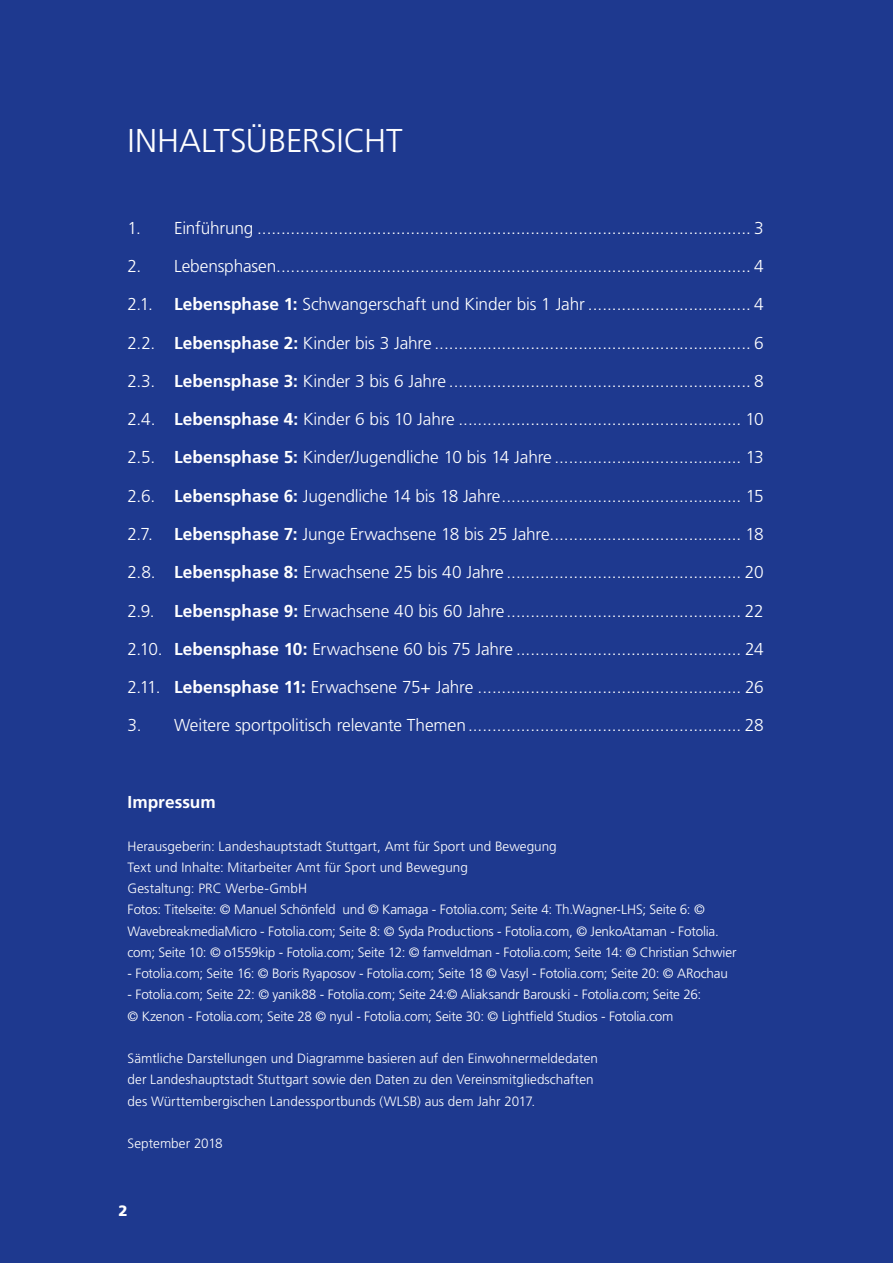
<style>
.page{position:relative;width:893px;height:1263px;background:#1e398f}
.page>*{position:absolute;margin:0;border:0;box-sizing:border-box;transform-origin:0 0}
.t1{font:300 33px "Frutiger";color:#fff}
.t2{font:300 17.25px "Frutiger";letter-spacing:-.01em;color:#fff}
.t3{font:700 17.25px "Frutiger";color:#fff}
.t4{font:900 15px "Frutiger";color:#fff}
.t5{font:300 13.5px/21.3px "Frutiger";letter-spacing:-.005em;color:#fff}
.s1{font-weight:700}
</style>
<div class="page">
<h1 class="t1" style="left:128px;top:122px;width:277px">INHALTSÜBERSICHT</h1>
<p class="t2" style="left:128px;top:218px;width:638px">1. Einführung ....................................................................................................... 3</p>
<p class="t2" style="left:128px;top:256px;width:637px">2. Lebensphasen................................................................................................... 4</p>
<p class="t2" style="left:128px;top:295px;width:638px">2.1. <span class="s1">Lebensphase 1:</span> Schwangerschaft und Kinder bis 1 Jahr .................................. 4</p>
<p class="t2" style="left:128px;top:333px;width:638px">2.2. <span class="s1">Lebensphase 2:</span> Kinder bis 3 Jahre .................................................................. 6</p>
<p class="t2" style="left:128px;top:371px;width:637px">2.3. <span class="s1">Lebensphase 3:</span> Kinder 3 bis 6 Jahre ............................................................... 8</p>
<p class="t2" style="left:128px;top:409px;width:638px">2.4. <span class="s1">Lebensphase 4:</span> Kinder 6 bis 10 Jahre ........................................................... 10</p>
<p class="t2" style="left:128px;top:448px;width:637px">2.5. <span class="s1">Lebensphase 5:</span> Kinder/Jugendliche 10 bis 14 Jahre ....................................... 13</p>
<p class="t2" style="left:128px;top:486px;width:638px">2.6. <span class="s1">Lebensphase 6:</span> Jugendliche 14 bis 18 Jahre.................................................. 15</p>
<p class="t2" style="left:128px;top:524px;width:637px">2.7. <span class="s1">Lebensphase 7:</span> Junge Erwachsene 18 bis 25 Jahre........................................ 18</p>
<p class="t2" style="left:128px;top:562px;width:638px">2.8. <span class="s1">Lebensphase 8:</span> Erwachsene 25 bis 40 Jahre ................................................. 20</p>
<p class="t2" style="left:128px;top:601px;width:637px">2.9. <span class="s1">Lebensphase 9:</span> Erwachsene 40 bis 60 Jahre................................................. 22</p>
<p class="t2" style="left:128px;top:639px;width:638px">2.10. <span class="s1">Lebensphase 10:</span> Erwachsene 60 bis 75 Jahre ............................................... 24</p>
<p class="t2" style="left:128px;top:677px;width:638px">2.11. <span class="s1">Lebensphase 11:</span> Erwachsene 75+ Jahre ....................................................... 26</p>
<p class="t2" style="left:128px;top:715px;width:638px">3. Weitere sportpolitisch relevante Themen......................................................... 28</p>
<p class="t3" style="left:128px;top:792px;width:90px">Impressum</p>
<p class="t5" style="left:128px;top:835px;width:610px">Herausgeberin: Landeshauptstadt Stuttgart, Amt für Sport und Bewegung<br>Text und Inhalte: Mitarbeiter Amt für Sport und Bewegung<br>Gestaltung: PRC Werbe-GmbH<br>Fotos: Titelseite: © Manuel Schönfeld und © Kamaga - Fotolia.com; Seite 4: Th.Wagner-LHS; Seite 6: © WavebreakmediaMicro - Fotolia.com; Seite 8: © Syda Productions - Fotolia.com, © JenkoAtaman - Fotolia. com; Seite 10: © o1559kip - Fotolia.com; Seite 12: © famveldman - Fotolia.com; Seite 14: © Christian Schwier</p>
<p class="t5" style="left:128px;top:963px;width:602px">- Fotolia.com; Seite 16: © Boris Ryaposov - Fotolia.com; Seite 18 © Vasyl - Fotolia.com; Seite 20: © ARochau</p>
<p class="t5" style="left:128px;top:984px;width:575px">- Fotolia.com; Seite 22: © yanik88 - Fotolia.com; Seite 24:© Aliaksandr Barouski - Fotolia.com; Seite 26: © Kzenon - Fotolia.com; Seite 28 © nyul - Fotolia.com; Seite 30: © Lightfield Studios - Fotolia.com</p>
<p class="t5" style="left:128px;top:1048px;width:472px">Sämtliche Darstellungen und Diagramme basieren auf den Einwohnermeldedaten der Landeshauptstadt Stuttgart sowie den Daten zu den Vereinsmitgliedschaften des Württembergischen Landessportbunds (WLSB) aus dem Jahr 2017.</p>
<p class="t5" style="left:128px;top:1133px;width:97px">September 2018</p>
<p class="t4" style="left:118px;top:1201px;width:11px">2</p>
</div>
